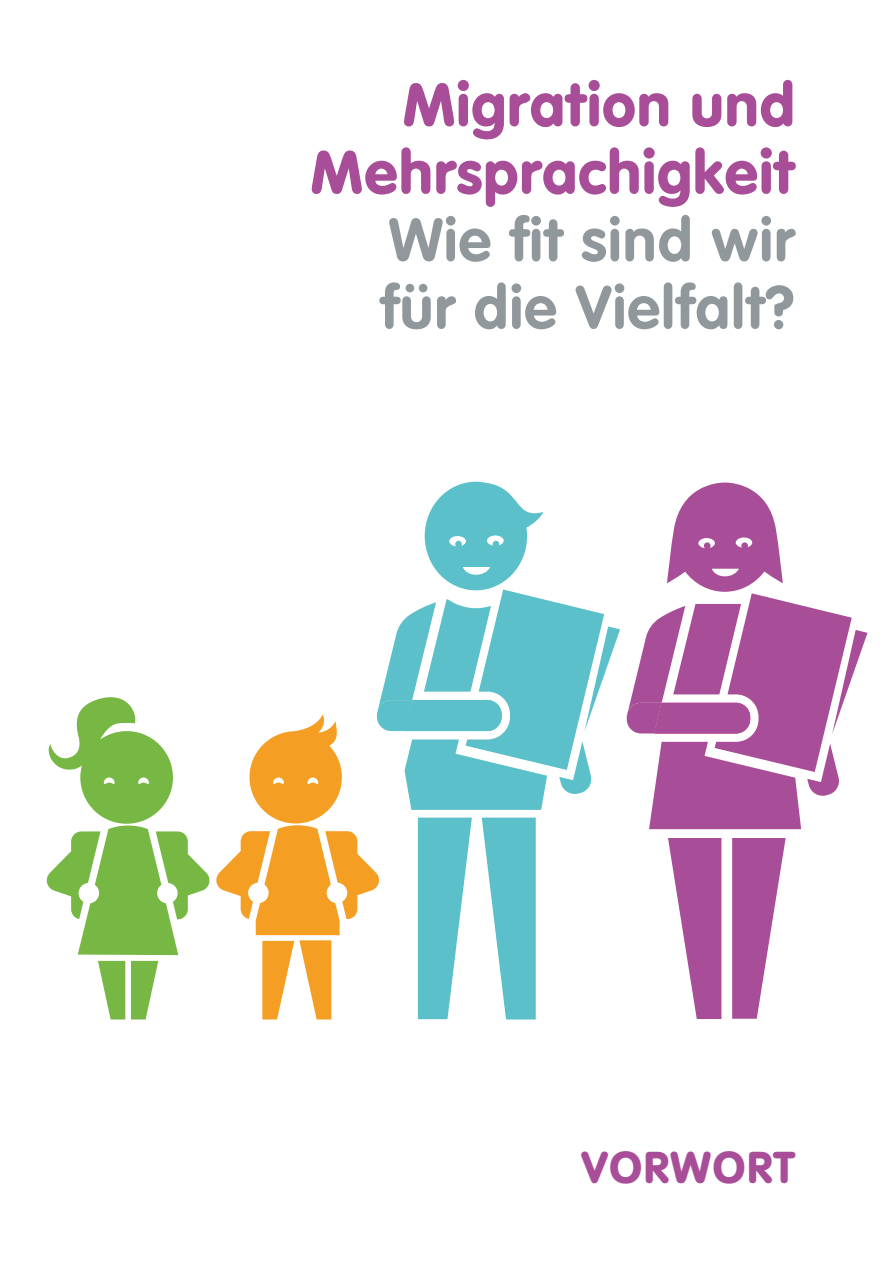
<style>
.page{position:relative;width:893px;height:1263px;background:#fff}
.page>*{position:absolute;margin:0;border:0;box-sizing:border-box;transform-origin:0 0}
.t1{font:900 60px/67.5px "VAG Rounded Std";letter-spacing:.025em;color:#a84d97;text-align:right}
.t2{font:700 60px/67.5px "VAG Rounded Std";letter-spacing:.025em;color:#91989c}
.t3{font:900 43.8px "VAG Rounded Std";letter-spacing:.05em;color:#a84d97}
</style>
<div class="page">
<svg style="left:46px;top:697px;width:164px;height:322px"></svg>
<svg style="left:216px;top:714px;width:163px;height:305px"></svg>
<svg style="left:418px;top:817px;width:54px;height:202px"></svg>
<svg style="left:482px;top:817px;width:54px;height:202px"></svg>
<svg style="left:377px;top:482px;width:243px;height:328px"></svg>
<svg style="left:732px;top:838px;width:54px;height:181px"></svg>
<svg style="left:627px;top:482px;width:240px;height:347px"></svg>
<svg style="left:668px;top:838px;width:53px;height:181px"></svg>
<div style="left:704px;top:542px;width:6px;height:7px;background:#a84d97;border-radius:50%"></div>
<div style="left:741px;top:542px;width:7px;height:7px;background:#a84d97;border-radius:50%"></div>
<p class="t1" style="left:311px;top:73px;width:485px">Migration und<br>Mehrsprachigkeit</p>
<p class="t2" style="left:381px;top:208px;width:415px">Wie fit sind wir für die Vielfalt?</p>
<p class="t3" style="left:582px;top:1141px;width:214px">VORWORT</p>
</div>
